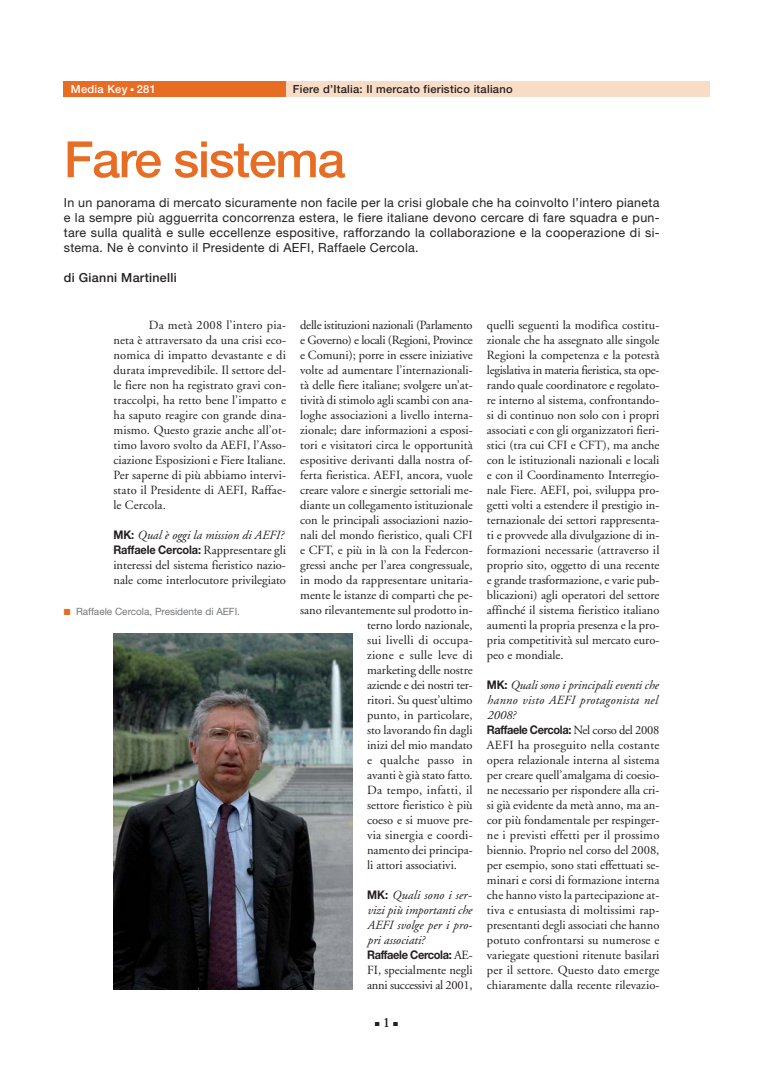
<style>
.page{position:relative;width:780px;height:1081px;background:#fff}
.page>*{position:absolute;margin:0;border:0;box-sizing:border-box;transform-origin:0 0}
.t1{font:500 50px "Helvetica Neue";letter-spacing:-.025em;color:#e76d25}
.t2{font:13.75px "Adobe Garamond";color:#231f20}
.t3{font:12.5px/15px "Adobe Garamond";color:#231f20;text-align:justify}
.t4{font:12.5px/15px "Helvetica Neue";letter-spacing:.025em;color:#231f20;text-align:justify}
.t5{font:italic 12.5px/15px "Adobe Garamond";color:#231f20;text-align:justify}
.t6{font:12.5px "Adobe Garamond";letter-spacing:-.02em;color:#231f20}
.t7{font:12.5px "Adobe Garamond";letter-spacing:.025em;color:#231f20}
.t8{font:12.5px "Adobe Garamond";letter-spacing:.02em;color:#231f20}
.t9{font:500 12.5px "Helvetica Neue";letter-spacing:.025em;color:#231f20}
.t10{font:700 11.88px "Helvetica Neue";letter-spacing:-.03em;color:#231f20;scale:.93 1}
.t11{font:700 11.88px "Helvetica Neue";letter-spacing:-.01em;color:#231f20;scale:.93 1}
.t12{font:500 11.12px "Helvetica Neue";letter-spacing:.025em;color:#231f20}
.t13{font:500 11.12px "Helvetica Neue";letter-spacing:.025em;color:#fff}
.t14{font:10px "Helvetica Neue";color:#76787a}
.s1{font-family:"Helvetica Neue";font-weight:700;font-style:normal;font-size:11.88px}
.s2{font-family:"Adobe Garamond";font-weight:400;font-size:12.5px}
.s3{color:#e76d25}
</style>
<div class="page">
<div style="left:286px;top:82px;width:423px;height:15px;background:#f9dcc6"></div>
<div style="left:64px;top:82px;width:222px;height:15px;background:#e76d25"></div>
<img style="left:113px;top:633px;width:239px;height:356px">
<p class="t13" style="left:71px;top:85px;width:86px">Media Key ■ 281</p>
<p class="t12" style="left:293px;top:85px;width:221px">Fiere d’Italia: Il mercato fieristico italiano</p>
<h1 class="t1" style="left:64px;top:141px;width:283px">Fare sistema</h1>
<p class="t4" style="left:64px;top:196px;width:597px">In un panorama di mercato sicuramente non facile per la crisi globale che ha coinvolto l’intero pianeta e la sempre più agguerrita concorrenza estera, le fiere italiane devono cercare di fare squadra e pun&shy;tare sulla qualità e sulle eccellenze espositive, rafforzando la collaborazione e la cooperazione di si&shy;stema. Ne è convinto il Presidente di AEFI, Raffaele Cercola.</p>
<p class="t9" style="left:64px;top:273px;width:114px">di Gianni Martinelli</p>
<p class="t3" style="left:113px;top:319px;width:174px;text-indent:35px">Da metà 2008 l’intero pia&shy;neta è attraversato da una crisi eco&shy;nomica di impatto devastante e di durata imprevedibile. Il settore del&shy;le fiere non ha registrato gravi con&shy;traccolpi, ha retto bene l’impatto e ha saputo reagire con grande dina&shy;mismo. Questo grazie anche all’ot&shy;timo lavoro svolto da AEFI, l’Asso&shy;ciazione Esposizioni e Fiere Italiane.<br>Per saperne di più abbiamo intervi&shy;stato il Presidente di AEFI, Raffae&shy;le Cercola.</p>
<p class="t5" style="left:113px;top:529px;width:171px"><span class="s1">MK:</span> Qual è oggi la mission di AEFI?</p>
<p class="t11" style="left:113px;top:546px;width:187px">Raffaele Cercola: <span class="s2">Rappresentare gli</span></p>
<p class="t3" style="left:113px;top:559px;width:174px">interessi del sistema fieristico nazio&shy;nale come interlocutore privilegiato</p>
<p class="t14" style="left:64px;top:608px;width:178px"><span class="s3">■</span> Raffaele Cercola, Presidente di AEFI.</p>
<p class="t6" style="left:300px;top:320px;width:174px">delle istituzioni nazionali (Parlamento</p>
<p class="t6" style="left:300px;top:335px;width:174px">e Governo) e locali (Regioni, Province</p>
<p class="t3" style="left:300px;top:349px;width:174px">e Comuni); porre in essere iniziative</p>
<p class="t3" style="left:300px;top:364px;width:174px">volte ad aumentare l’internazionali-</p>
<p class="t3" style="left:300px;top:379px;width:174px">tà delle fiere italiane; svolgere un’at-</p>
<p class="t3" style="left:300px;top:394px;width:174px">tività di stimolo agli scambi con ana-</p>
<p class="t3" style="left:300px;top:409px;width:174px">loghe associazioni a livello interna-</p>
<p class="t3" style="left:300px;top:424px;width:174px">zionale; dare informazioni a esposi-</p>
<p class="t3" style="left:300px;top:439px;width:174px">tori e visitatori circa le opportunità</p>
<p class="t3" style="left:300px;top:454px;width:174px">espositive derivanti dalla nostra of-</p>
<p class="t3" style="left:300px;top:469px;width:174px">ferta fieristica. AEFI, ancora, vuole</p>
<p class="t3" style="left:300px;top:484px;width:174px">creare valore e sinergie settoriali me-</p>
<p class="t3" style="left:300px;top:499px;width:174px">diante un collegamento istituzionale</p>
<p class="t3" style="left:300px;top:514px;width:174px">con le principali associazioni nazio-</p>
<p class="t3" style="left:300px;top:529px;width:174px">nali del mondo fieristico, quali CFI</p>
<p class="t3" style="left:300px;top:544px;width:174px">e CFT, e più in là con la Federcon-</p>
<p class="t3" style="left:300px;top:559px;width:174px">gressi anche per l’area congressuale,</p>
<p class="t3" style="left:300px;top:574px;width:174px">in modo da rappresentare unitaria-</p>
<p class="t3" style="left:300px;top:589px;width:174px">mente le istanze di comparti che pe-</p>
<p class="t3" style="left:300px;top:604px;width:174px">sano rilevantemente sul prodotto in-</p>
<p class="t3" style="left:367px;top:619px;width:107px">terno lordo nazionale,</p>
<p class="t7" style="left:367px;top:635px;width:107px">sui livelli di occupa-</p>
<p class="t7" style="left:367px;top:650px;width:107px">zione e sulle leve di</p>
<p class="t3" style="left:367px;top:664px;width:107px">marketing delle nostre</p>
<p class="t6" style="left:367px;top:680px;width:107px">aziende e dei nostri ter-</p>
<p class="t3" style="left:367px;top:694px;width:107px">ritori. Su quest’ultimo</p>
<p class="t3" style="left:367px;top:709px;width:107px">punto, in particolare,</p>
<p class="t3" style="left:367px;top:724px;width:107px">sto lavorando fin dagli</p>
<p class="t3" style="left:367px;top:739px;width:107px">inizi del mio mandato</p>
<p class="t7" style="left:367px;top:755px;width:107px">e qualche passo in</p>
<p class="t3" style="left:367px;top:769px;width:107px">avanti è già stato fatto.</p>
<p class="t7" style="left:367px;top:785px;width:107px">Da tempo, infatti, il</p>
<p class="t3" style="left:367px;top:799px;width:107px">settore fieristico è più</p>
<p class="t3" style="left:367px;top:814px;width:107px">coeso e si muove pre-</p>
<p class="t8" style="left:367px;top:830px;width:107px">via sinergia e coordi-</p>
<p class="t3" style="left:367px;top:844px;width:107px">namento dei principa-</p>
<p class="t3" style="left:367px;top:859px;width:91px">li attori associativi.</p>
<p class="t5" style="left:367px;top:889px;width:107px"><span class="s1">MK:</span> Quali sono i ser&shy;vizi più importanti che AEFI svolge per i pro&shy;pri associati?</p>
<p class="t10" style="left:367px;top:951px;width:115px">Raffaele Cercola: <span class="s2">AE-</span></p>
<p class="t3" style="left:367px;top:964px;width:107px">FI, specialmente negli anni successivi al 2001,</p>
<p class="t2" style="left:375px;top:1017px;width:24px">■1■</p>
<p class="t3" style="left:487px;top:319px;width:174px">quelli seguenti la modifica costitu&shy;zionale che ha assegnato alle singole Regioni la competenza e la potestà legislativa in materia fieristica, sta ope&shy;rando quale coordinatore e regolato&shy;re interno al sistema, confrontando&shy;si di continuo non solo con i propri associati e con gli organizzatori fieri&shy;stici (tra cui CFI e CFT), ma anche con le istituzionali nazionali e locali e con il Coordinamento Interregio&shy;nale Fiere. AEFI, poi, sviluppa pro&shy;getti volti a estendere il prestigio in&shy;ternazionale dei settori rappresenta&shy;ti e provvede alla divulgazione di in&shy;formazioni necessarie (attraverso il proprio sito, oggetto di una recente e grande trasformazione, e varie pub&shy;blicazioni) agli operatori del settore affinché il sistema fieristico italiano aumenti la propria presenza e la pro&shy;pria competitività sul mercato euro&shy;peo e mondiale.</p>
<p class="t5" style="left:487px;top:679px;width:173px"><span class="s1">MK:</span> Quali sono i principali eventi che hanno visto AEFI protagonista nel 2008?</p>
<p class="t10" style="left:487px;top:726px;width:187px">Raffaele Cercola: <span class="s2">Nel corso del 2008</span></p>
<p class="t3" style="left:487px;top:739px;width:174px">AEFI ha proseguito nella costante opera relazionale interna al sistema per creare quell’amalgama di coesio&shy;ne necessario per rispondere alla cri&shy;si già evidente da metà anno, ma an&shy;cor più fondamentale per respinger&shy;ne i previsti effetti per il prossimo biennio. Proprio nel corso del 2008, per esempio, sono stati effettuati se&shy;minari e corsi di formazione interna che hanno visto la partecipazione at&shy;tiva e entusiasta di moltissimi rap&shy;presentanti degli associati che hanno potuto confrontarsi su numerose e variegate questioni ritenute basilari per il settore. Questo dato emerge chiaramente dalla recente rilevazio-</p>
</div>
